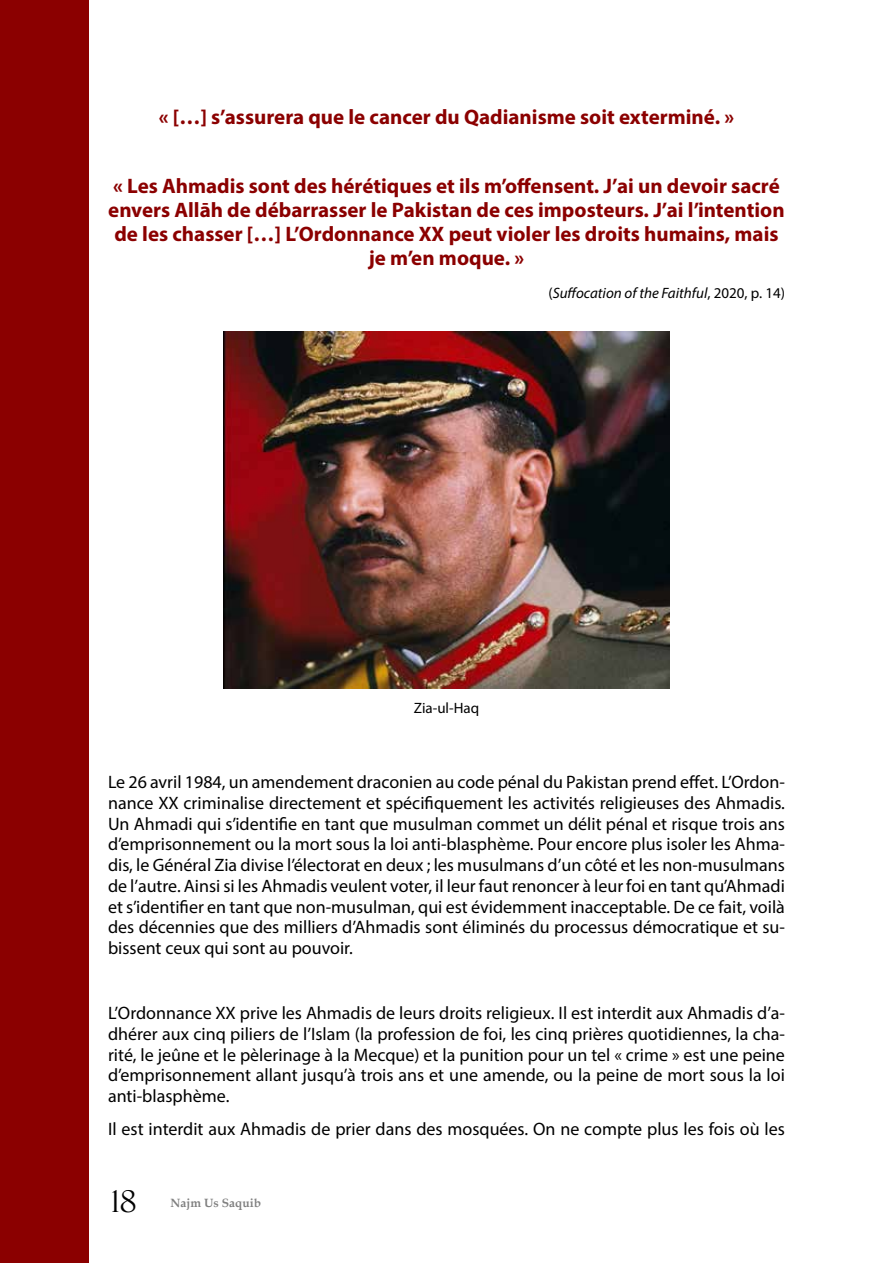
<style>
.page{position:relative;width:893px;height:1263px;background:#fff}
.page>*{position:absolute;margin:0;border:0;box-sizing:border-box;transform-origin:0 0}
.t1{font:30px "Felix Titling";color:#000}
.t2{font:700 21px/24.2px "Myriad Pro";color:#8b0000;text-align:center}
.t3{font:18px/20.7px "Myriad Pro";color:#000;text-align:justify}
.t4{font:italic 15px "Myriad Pro";color:#000}
.t5{font:15px "Myriad Pro";color:#000}
.t6{font:700 12px "Book Antiqua";color:#000}
.s1{font-style:normal}
</style>
<div class="page">
<div style="left:0;top:0;width:89px;height:1263px;background:#8b0000"></div>
<img style="left:223px;top:332px;width:447px;height:357px">
<p class="t2" style="left:159px;top:104px;width:577px">« […] s’assurera que le cancer du Qadianisme soit exterminé. »</p>
<p class="t2" style="left:108px;top:173px;width:678px">« Les Ahmadis sont des hérétiques et ils m’offensent. J’ai un devoir sacré envers Allāh de débarrasser le Pakistan de ces imposteurs. J’ai l’intention de les chasser […] L’Ordonnance XX peut violer les droits humains, mais je m’en moque. »</p>
<p class="t4" style="left:548px;top:283px;width:238px"><span class="s1">(</span>Suffocation of the Faithful<span class="s1">, 2020, p. 14)</span></p>
<p class="t5" style="left:414px;top:698px;width:67px">Zia-ul-Haq</p>
<p class="t3" style="left:108px;top:772px;width:678px">Le 26 avril 1984, un amendement draconien au code pénal du Pakistan prend effet. L’Ordon&shy;nance XX criminalise directement et spécifiquement les activités religieuses des Ahmadis.<br>Un Ahmadi qui s’identifie en tant que musulman commet un délit pénal et risque trois ans d’emprisonnement ou la mort sous la loi anti-blasphème. Pour encore plus isoler les Ahma&shy;dis, le Général Zia divise l’électorat en deux ; les musulmans d’un côté et les non-musulmans de l’autre. Ainsi si les Ahmadis veulent voter, il leur faut renoncer à leur foi en tant qu’Ahmadi et s’identifier en tant que non-musulman, qui est évidemment inacceptable. De ce fait, voilà des décennies que des milliers d’Ahmadis sont éliminés du processus démocratique et su&shy;bissent ceux qui sont au pouvoir.</p>
<p class="t3" style="left:108px;top:1003px;width:678px">L’Ordonnance XX prive les Ahmadis de leurs droits religieux. Il est interdit aux Ahmadis d’a&shy;dhérer aux cinq piliers de l’Islam (la profession de foi, les cinq prières quotidiennes, la cha&shy;rité, le jeûne et le pèlerinage à la Mecque) et la punition pour un tel « crime » est une peine d’emprisonnement allant jusqu’à trois ans et une amende, ou la peine de mort sous la loi anti-blasphème.</p>
<p class="t3" style="left:108px;top:1118px;width:678px">Il est interdit aux Ahmadis de prier dans des mosquées. On ne compte plus les fois où les</p>
<h1 class="t1" style="left:112px;top:1184px;width:27px">18</h1>
<p class="t6" style="left:170px;top:1194px;width:92px">Najm Us Saquib</p>
</div>
